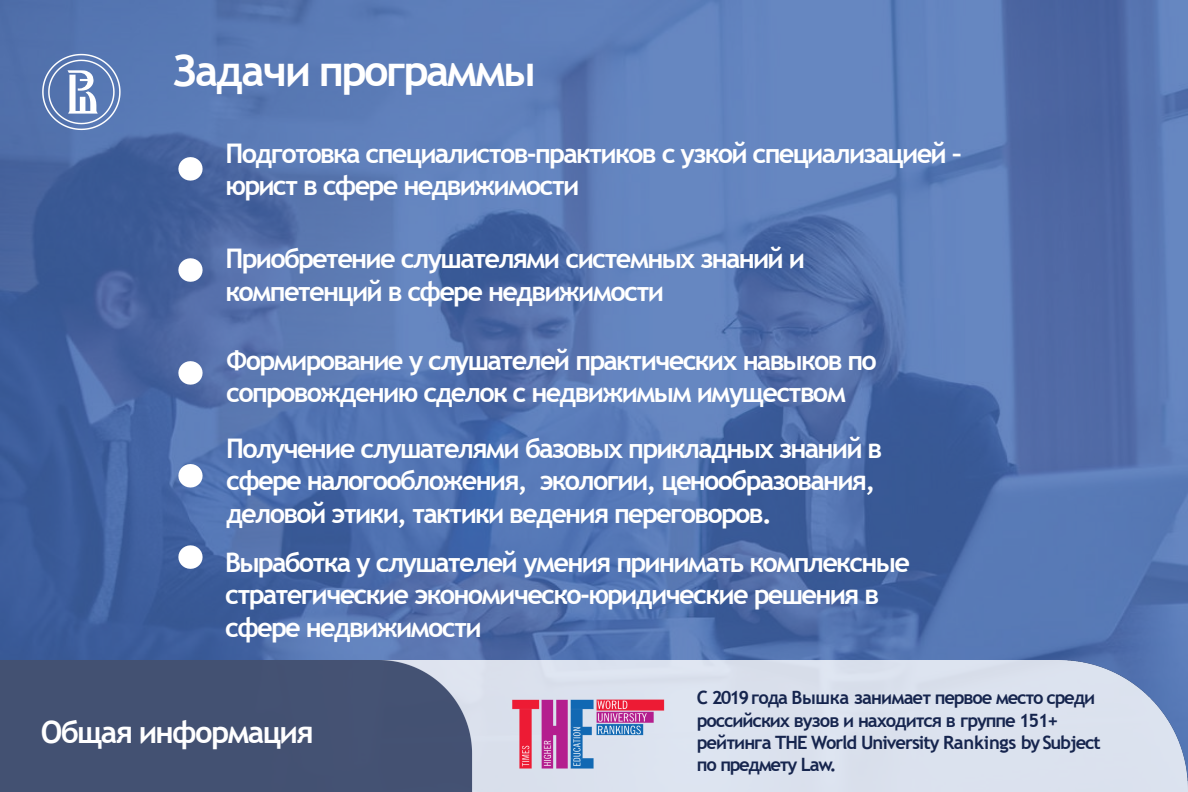
<style>
.page{position:relative;width:1188px;height:792px;background:#fff}
.page>*{position:absolute;margin:0;border:0;box-sizing:border-box;transform-origin:0 0}
.t1{font:700 43.12px "Trebuchet MS";letter-spacing:-.06em;color:#fff}
.t2{font:700 30.75px "Trebuchet MS";letter-spacing:-.055em;color:#fff}
.t3{font:700 27px/32.7px "Trebuchet MS";letter-spacing:-.065em;color:#fff}
.t4{font:700 18.38px/22.3px "Trebuchet MS";letter-spacing:-.06em;color:#16254e}
</style>
<div class="page">
<img style="left:0;top:0;width:1187px;height:660px">
<img style="left:0;top:660px;width:1187px;height:131px">
<svg style="left:42px;top:54px;width:79px;height:76px;background:#7993c1"></svg>
<svg style="left:178px;top:545px;width:24px;height:24px"></svg>
<svg style="left:178px;top:464px;width:24px;height:23px"></svg>
<svg style="left:178px;top:361px;width:24px;height:24px"></svg>
<svg style="left:178px;top:258px;width:24px;height:24px"></svg>
<svg style="left:178px;top:157px;width:24px;height:24px"></svg>
<h1 class="t1" style="left:173px;top:44px;width:364px">Задачи программы</h1>
<p class="t3" style="left:225px;top:137px;width:738px">Подготовка специалистов-практиков с узкой специализацией – юрист в сфере недвижимости</p>
<p class="t3" style="left:225px;top:242px;width:581px">Приобретение слушателями системных знаний и компетенций в сфере недвижимости</p>
<p class="t3" style="left:226px;top:343px;width:652px">Формирование у слушателей практических навыков по сопровождению сделок с недвижимым имуществом</p>
<p class="t3" style="left:226px;top:432px;width:657px">Получение слушателями базовых прикладных знаний в сфере налогообложения, экологии, ценообразования, деловой этики, тактики ведения переговоров.</p>
<p class="t3" style="left:225px;top:546px;width:686px">Выработка у слушателей умения принимать комплексные стратегические экономическо-юридические решения в сфере недвижимости</p>
<p class="t2" style="left:41px;top:712px;width:274px">Общая информация</p>
<p class="t4" style="left:696px;top:686px;width:405px">С 2019 года Вышка занимает первое место среди российских вузов и находится в группе 151+ рейтинга THE World University Rankings by Subject по предмету Law.</p>
</div>
